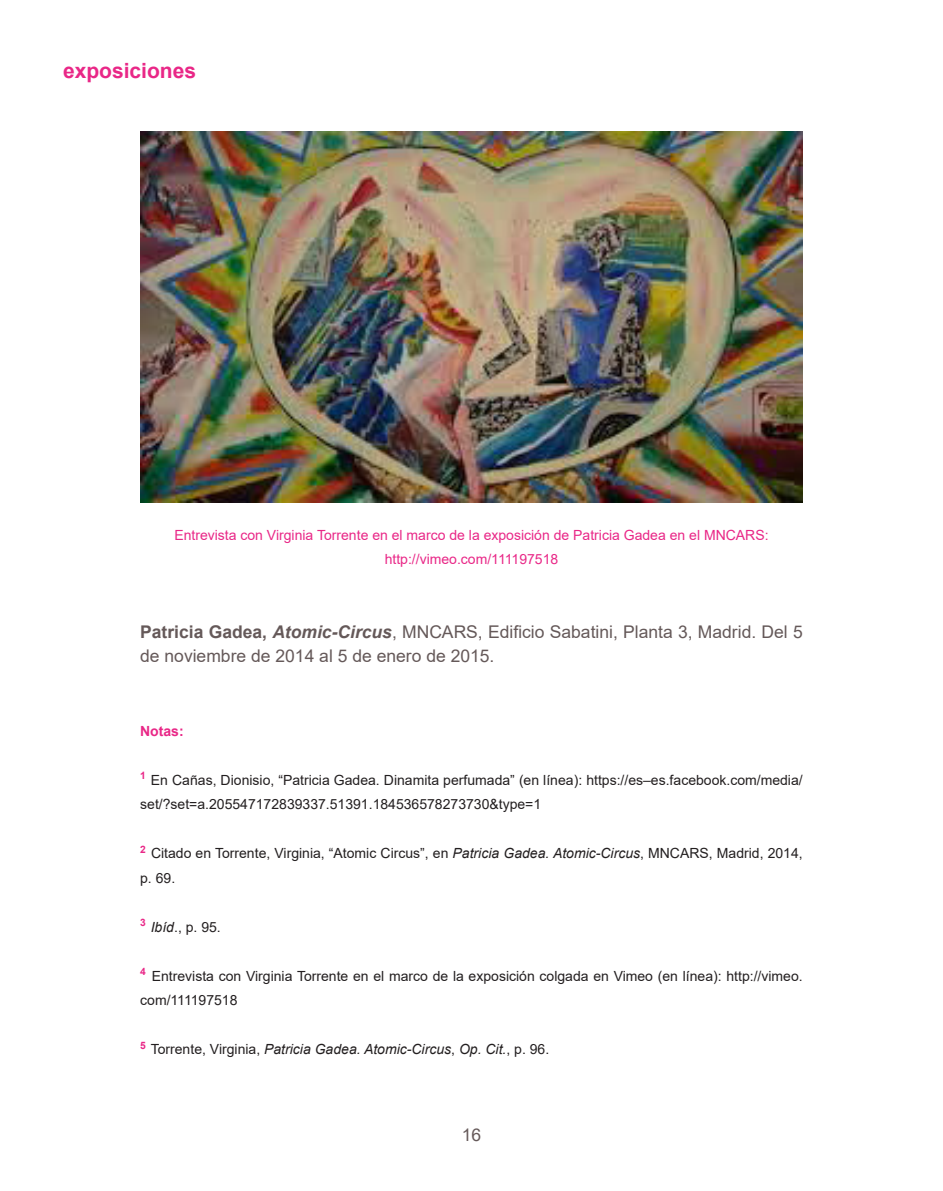
<style>
.page{position:relative;width:943px;height:1191px;background:#fff}
.page>*{position:absolute;margin:0;border:0;box-sizing:border-box;transform-origin:0 0}
.t1{font:700 21px "Arial";color:#e92787}
.t2{font:17.5px/24.5px "Arial";color:#655959}
.t3{font:14px/24.5px "Arial";color:#231f20}
.t4{font:14px "Arial";color:#e92787}
.t5{font:italic 14px "Arial";color:#231f20}
.t6{font:700 14px "Arial";color:#e92787}
.s1{font-weight:700}
.s2{font-weight:700;font-style:italic}
.s3{font-style:italic}
.s4{font-style:normal}
</style>
<div class="page">
<img style="left:140px;top:131px;width:662px;height:371px">
<p class="t1" style="left:63px;top:56px;width:135px">exposiciones</p>
<p class="t4" style="left:174px;top:525px;width:595px">Entrevista con Virginia Torrente en el marco de la exposición de Patricia Gadea en el MNCARS:</p>
<p class="t4" style="left:384px;top:549px;width:175px">http://vimeo.com/111197518</p>
<p class="t2" style="left:140px;top:619px;width:664px"><span class="s1">Patricia Gadea,</span> <span class="s2">Atomic-Circus</span>, MNCARS, Edificio Sabatini, Planta 3, Madrid. Del 5 de noviembre de 2014 al 5 de enero de 2015.</p>
<p class="t6" style="left:140px;top:721px;width:45px">Notas:</p>
<p class="t3" style="left:140px;top:767px;width:664px"><sup>1</sup> En Cañas, Dionisio, “Patricia Gadea. Dinamita perfumada” (en línea): https://es–es.facebook.com/media/ set/?set=a.205547172839337.51391.184536578273730&amp;type=1</p>
<p class="t3" style="left:140px;top:841px;width:664px"><sup>2</sup> Citado en Torrente, Virginia, “Atomic Circus”, en <span class="s3">Patricia Gadea. Atomic-Circus</span>, MNCARS, Madrid, 2014, p. 69.</p>
<p class="t3" style="left:140px;top:914px;width:82px"><sup>3</sup> <span class="s3">Ibíd</span>., p. 95.</p>
<p class="t3" style="left:140px;top:963px;width:664px"><sup>4</sup> Entrevista con Virginia Torrente en el marco de la exposición colgada en Vimeo (en línea): http://vimeo. com/111197518</p>
<p class="t5" style="left:140px;top:1040px;width:410px"><sup>5</sup> <span class="s4">Torrente, Virginia,</span> Patricia Gadea. Atomic-Circus<span class="s4">,</span> Op. Cit.<span class="s4">, p. 96.</span></p>
<p class="t2" style="left:462px;top:1122px;width:21px">16</p>
</div>
